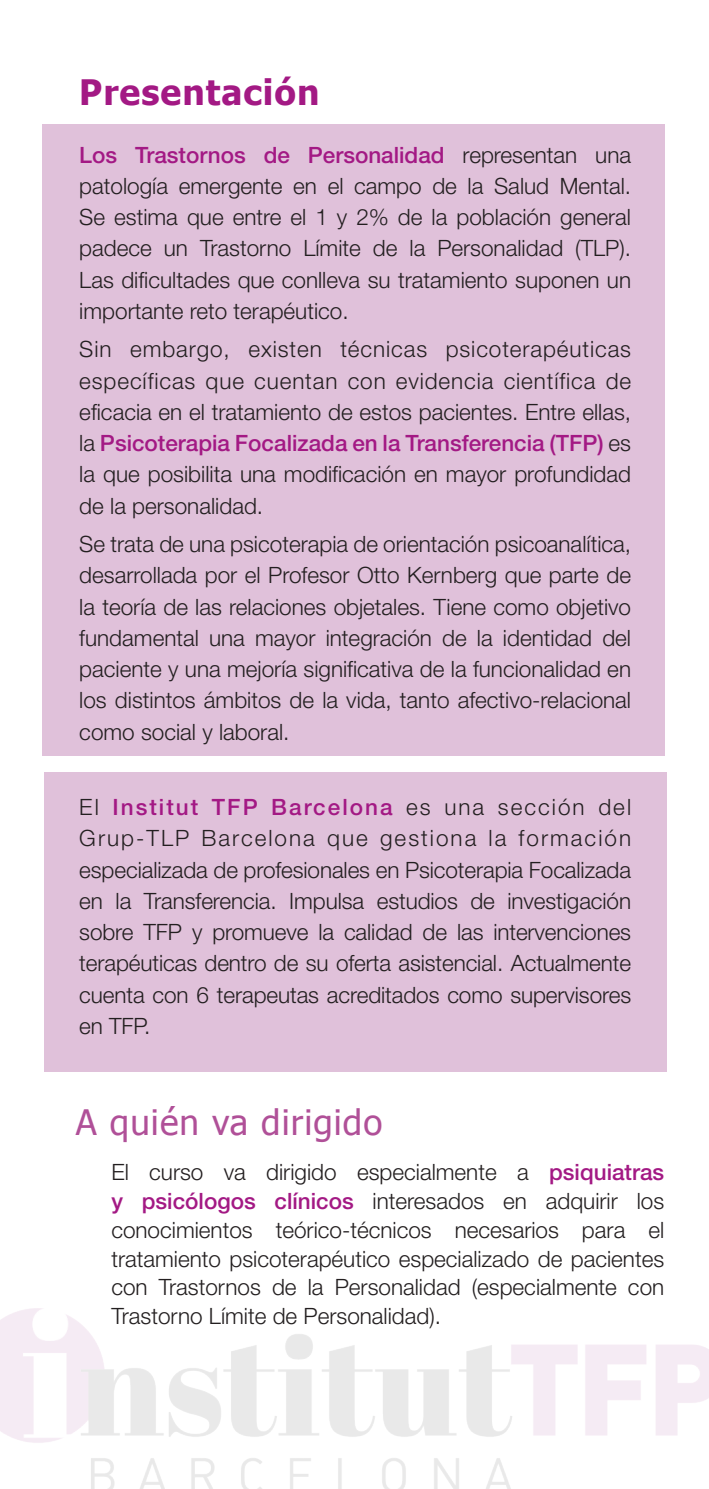
<style>
.page{position:relative;width:709px;height:1489px;background:#fff}
.page>*{position:absolute;margin:0;border:0;box-sizing:border-box;transform-origin:0 0}
.t1{font:35px "Tahoma";letter-spacing:.03em;color:#b05098}
.t2{font:700 35px "Tahoma";letter-spacing:.03em;color:#a31984}
.t3{font:300 22.5px/31.2px "Helvetica Neue";color:#231f20;text-align:justify}
.s1{font-weight:500;color:#a31984}
</style>
<div class="page">
<img style="left:0;top:1308px;width:709px;height:180px">
<div style="left:45px;top:772px;width:622px;height:299px;background:#e0c1da"></div>
<div style="left:42px;top:124px;width:622px;height:631px;background:#e0c1da"></div>
<p class="t2" style="left:79px;top:67px;width:242px">Presentación</p>
<p class="t3" style="left:79px;top:139px;width:553px"><span class="s1">Los Trastornos de Personalidad</span> representan una patología emergente en el campo de la Salud Mental.<br>Se estima que entre el 1 y 2% de la población general padece un Trastorno Límite de la Personalidad (TLP).<br>Las dificultades que conlleva su tratamiento suponen un importante reto terapéutico.</p>
<p class="t3" style="left:79px;top:333px;width:553px">Sin embargo, existen técnicas psicoterapéuticas específicas que cuentan con evidencia científica de eficacia en el tratamiento de estos pacientes. Entre ellas, la <span class="s1">Psicoterapia Focalizada en la Transferencia (TFP)</span> es la que posibilita una modificación en mayor profundidad de la personalidad.</p>
<p class="t3" style="left:79px;top:528px;width:553px">Se trata de una psicoterapia de orientación psicoanalítica, desarrollada por el Profesor Otto Kernberg que parte de la teoría de las relaciones objetales. Tiene como objetivo fundamental una mayor integración de la identidad del paciente y una mejoría significativa de la funcionalidad en los distintos ámbitos de la vida, tanto afectivo-relacional como social y laboral.</p>
<p class="t3" style="left:79px;top:791px;width:553px">El <span class="s1">Institut TFP Barcelona</span> es una sección del Grup-TLP Barcelona que gestiona la formación especializada de profesionales en Psicoterapia Focalizada en la Transferencia. Impulsa estudios de investigación sobre TFP y promueve la calidad de las intervenciones terapéuticas dentro de su oferta asistencial. Actualmente cuenta con 6 terapeutas acreditados como supervisores en TFP.</p>
<p class="t1" style="left:76px;top:1098px;width:308px">A quién va dirigido</p>
<p class="t3" style="left:111px;top:1157px;width:554px;line-height:28.8px">El curso va dirigido especialmente a <span class="s1">psiquiatras y psicólogos clínicos</span> interesados en adquirir los conocimientos teórico-técnicos necesarios para el tratamiento psicoterapéutico especializado de pacientes con Trastornos de la Personalidad (especialmente con Trastorno Límite de Personalidad).</p>
</div>
